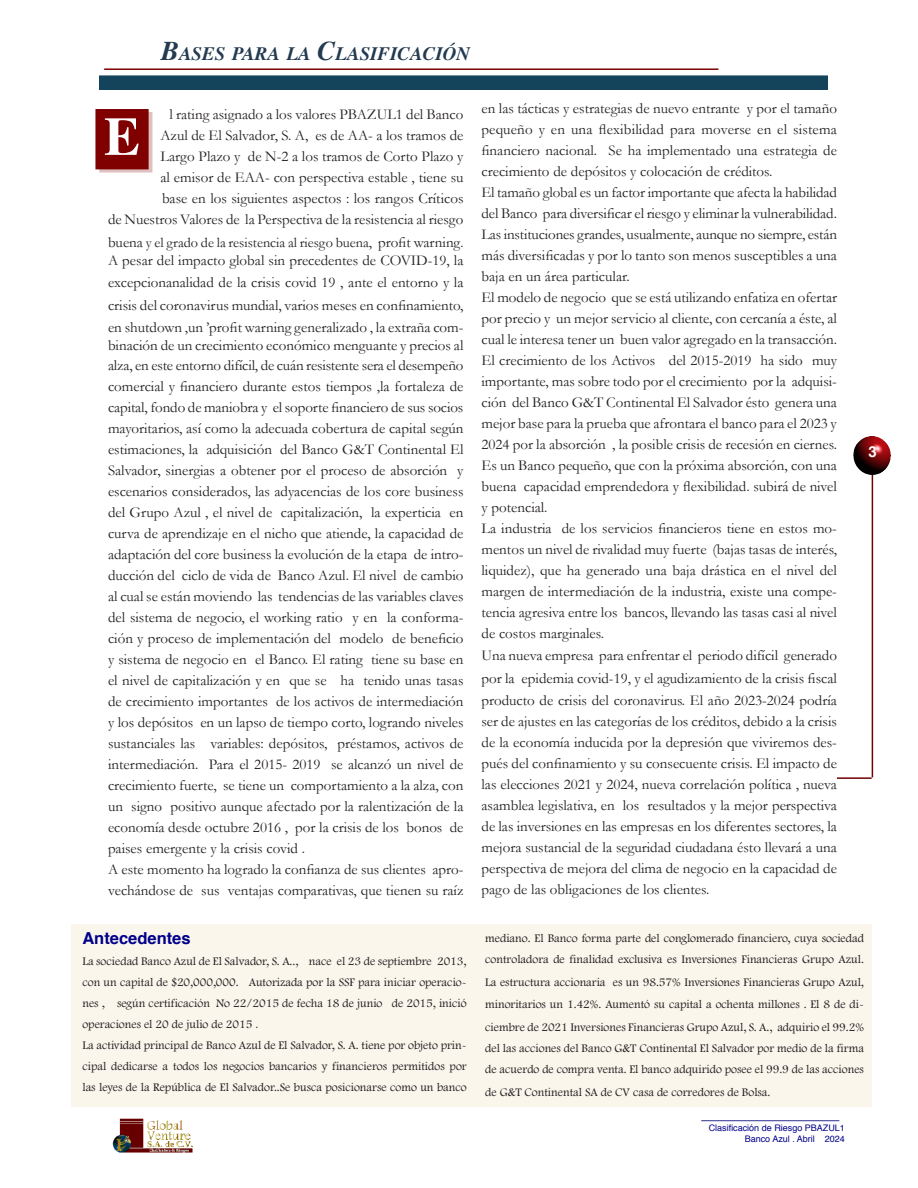
<style>
.page{position:relative;width:918px;height:1188px;background:#fff}
.page>*{position:absolute;margin:0;border:0;box-sizing:border-box;transform-origin:0 0}
.t1{font:700 54px "Times";color:#fff}
.t2{font:italic 700 18.9px "Times";color:#233a51}
.t3{font:700 16.5px "Helvetica";color:#00008a}
.t4{font:15px/21px "Garamond";color:#231f20;text-align:justify}
.t5{font:700 15px "Helvetica";color:#fff}
.t6{font:14.25px "Garamond";color:#231f20}
.t7{font:12px/21.1px "Footlight MT Light";color:#231f20}
.t8{font:9px/10.8px "Helvetica";color:#00008a;text-align:right}
.s1{font-size:27px}
.s2{font-size:15px}
.s3{font-family:"Times"}
</style>
<div class="page">
<hr style="left:701px;top:1120px;width:138px;height:1px;background:#2e3092">
<img style="left:112px;top:1118px;width:81px;height:35px">
<hr style="left:872px;top:466px;width:1px;height:311px;background:#6e0000">
<hr style="left:837px;top:777px;width:35px;height:2px;background:#6e0000">
<img style="left:853px;top:436px;width:38px;height:38px">
<hr style="left:104px;top:68px;width:614px;height:2px;background:#800000">
<svg style="left:99px;top:112px;width:53px;height:60px"></svg>
<div style="left:95px;top:109px;width:54px;height:60px;background:#800000;border:2px solid #800000"></div>
<div style="left:99px;top:75px;width:729px;height:15px;background:#14445b;border:2px solid #14445b"></div>
<div style="left:72px;top:924px;width:800px;height:183px;background:#faf6ec"></div>
<p class="t2" style="left:161px;top:36px;width:311px"><span class="s1">B</span>ASES PARA LA <span class="s1">C</span>LASIFICACIÓN</p>
<p class="t4" style="left:108px;top:104px;width:357px;text-align:right">l rating asignado a los valores PBAZUL1 del Banco<br>Azul de El Salvador, S. A, es de AA- a los tramos de<br>Largo Plazo y de N-2 a los tramos de Corto Plazo y<br>al emisor de EAA- con perspectiva estable , tiene su<br>base en los siguientes aspectos : los rangos Críticos<br>de Nuestros Valores de la Perspectiva de la resistencia al riesgo</p>
<p class="t6" style="left:108px;top:234px;width:357px"><span class="s2">buena</span> y el grado de la resistencia al riesgo buena<span class="s2">, profit warning</span>.</p>
<p class="t4" style="left:108px;top:249px;width:357px;line-height:22.5px">A pesar del impacto global sin precedentes de COVID-19, la excepcionanalidad de la crisis covid 19 , ante el entorno y la crisis del coronavirus mundial, varios meses en confinamiento, en shutdown ,un ’profit warning generalizado , la extraña com-</p>
<p class="t4" style="left:108px;top:336px;width:357px;line-height:19.5px">binación de un crecimiento económico menguante y precios al alza, en este entorno difícil, de cuán resistente sera el desempeño</p>
<p class="t4" style="left:108px;top:376px;width:357px;text-align:left">comercial y financiero durante estos tiempos ,la fortaleza de capital, fondo de maniobra y el soporte financiero de sus socios mayoritarios, así como la adecuada cobertura de capital según estimaciones, la adquisición del Banco G&amp;T Continental El Salvador, sinergias a obtener por el proceso de absorción y escenarios considerados, las adyacencias de los core business del Grupo Azul , el nivel de capitalización, la experticia en curva de aprendizaje en el nicho que atiende, la capacidad de adaptación del core business la evolución de la etapa de intro&shy;ducción del ciclo de vida de Banco Azul. El nivel de cambio al cual se están moviendo las tendencias de las variables claves del sistema de negocio, el working ratio y en la conforma&shy;ción y proceso de implementación del modelo de beneficio y sistema de negocio en el Banco. El rating tiene su base en el nivel de capitalización y en que se ha tenido unas tasas de crecimiento importantes de los activos de intermediación y los depósitos en un lapso de tiempo corto, logrando niveles sustanciales las variables: depósitos, préstamos, activos de intermediación. Para el 2015- 2019 se alcanzó un nivel de crecimiento fuerte, se tiene un comportamiento a la alza, con un signo positivo aunque afectado por la ralentización de la economía desde octubre 2016 , por la crisis de los bonos de paises emergente y la crisis covid .<br>A este momento ha logrado la confianza de sus clientes apro&shy;vechándose de sus ventajas comparativas, que tienen su raíz</p>
<h1 class="t1" style="left:104px;top:85px;width:38px">E</h1>
<p class="t3" style="left:82px;top:925px;width:110px">Antecedentes</p>
<p class="t7" style="left:82px;top:950px;width:386px">La sociedad Banco Azul de El Salvador, S. A.., nace el 23 de septiembre 2013, con un capital de $20,000,000. Autorizada por la SSF para iniciar operacio&shy;nes , según certificación No 22/2015 de fecha 18 de junio de 2015, inició operaciones el 20 de julio de 2015 <span class="s3">.<br></span>La actividad principal de Banco Azul de El Salvador, S. A. tiene por objeto prin&shy;cipal dedicarse a todos los negocios bancarios y financieros permitidos por las leyes de la República de El Salvador..Se busca posicionarse como un banco</p>
<p class="t4" style="left:482px;top:98px;width:357px;text-align:left">en las tácticas y estrategias de nuevo entrante y por el tamaño pequeño y en una flexibilidad para moverse en el sistema financiero nacional. Se ha implementado una estrategia de crecimiento de depósitos y colocación de créditos.<br>El tamaño global es un factor importante que afecta la habilidad del Banco para diversificar el riesgo y eliminar la vulnerabilidad.<br>Las instituciones grandes, usualmente, aunque no siempre, están más diversificadas y por lo tanto son menos susceptibles a una baja en un área particular.<br>El modelo de negocio que se está utilizando enfatiza en ofertar por precio y un mejor servicio al cliente, con cercanía a éste, al cual le interesa tener un buen valor agregado en la transacción.<br>El crecimiento de los Activos del 2015-2019 ha sido muy importante, mas sobre todo por el crecimiento por la adquisi&shy;ción del Banco G&amp;T Continental El Salvador ésto genera una mejor base para la prueba que afrontara el banco para el 2023 y 2024 por la absorción , la posible crisis de recesión en ciernes.<br>Es un Banco pequeño, que con la próxima absorción, con una buena capacidad emprendedora y flexibilidad. subirá de nivel y potencial.<br>La industria de los servicios financieros tiene en estos mo&shy;mentos un nivel de rivalidad muy fuerte (bajas tasas de interés, liquidez), que ha generado una baja drástica en el nivel del margen de intermediación de la industria, existe una compe&shy;tencia agresiva entre los bancos, llevando las tasas casi al nivel de costos marginales.</p>
<p class="t4" style="left:482px;top:644px;width:357px;line-height:22.5px">Una nueva empresa para enfrentar el periodo difícil generado por la epidemia covid-19, y el agudizamiento de la crisis fiscal producto de crisis del coronavirus. El año 2023-2024 podría</p>
<p class="t4" style="left:482px;top:711px;width:357px">ser de ajustes en las categorías de los créditos, debido a la crisis de la economía inducida por la depresión que viviremos des&shy;pués del confinamiento y su consecuente crisis. El impacto de las elecciones 2021 y 2024, nueva correlación política , nueva asamblea legislativa, en los resultados y la mejor perspectiva de las inversiones en las empresas en los diferentes sectores, la mejora sustancial de la seguridad ciudadana ésto llevará a una perspectiva de mejora del clima de negocio en la capacidad de pago de las obligaciones de los clientes.</p>
<p class="t5" style="left:868px;top:440px;width:10px">3</p>
<p class="t7" style="left:485px;top:928px;width:380px">mediano. El Banco forma parte del conglomerado financiero, cuya sociedad controladora de finalidad exclusiva es Inversiones Financieras Grupo Azul.</p>
<p class="t7" style="left:485px;top:970px;width:380px;line-height:22.5px;text-align:justify">La estructura accionaria es un 98.57% Inversiones Financieras Grupo Azul, minoritarios un 1.42%. Aumentó su capital a ochenta millones . El 8 de di&shy;ciembre de 2021 Inversiones Financieras Grupo Azul, S. A., adquirio el 99.2%</p>
<p class="t7" style="left:485px;top:1037px;width:380px">del las acciones del Banco G&amp;T Continental El Salvador por medio de la firma de acuerdo de compra venta. El banco adquirido posee el 99.9 de las acciones</p>
<p class="t7" style="left:485px;top:1081px;width:287px">de G&amp;T Continental SA de CV casa de corredores de Bolsa.</p>
<p class="t8" style="left:709px;top:1123px;width:138px">Clasificación de Riesgo PBAZUL1<br>Banco Azul . Abril 2024</p>
</div>
